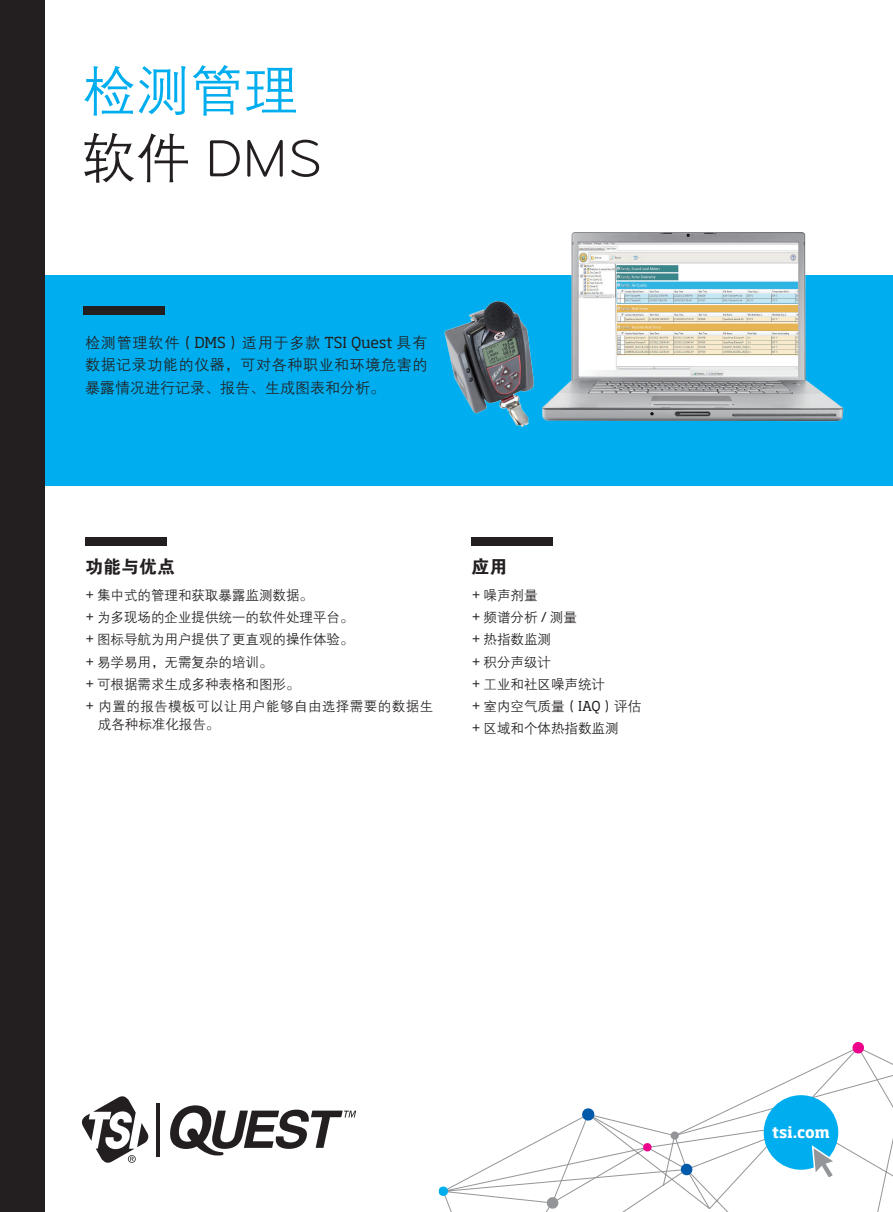
<style>
.page{position:relative;width:893px;height:1212px;background:#fff}
.page>*{position:absolute;margin:0;border:0;box-sizing:border-box;transform-origin:0 0}
.t1{font:54px "Bryant Pro";color:#231f20}
.t2{font:54px "FZZDXJW GB1 0";color:#00aeef}
.t3{font:18px "FZDHTJW GB1 0";color:#231f20}
.t4{font:15px/22.5px "FZZDXJW GB1 0";letter-spacing:.04em;color:#231f20;text-align:justify}
.t5{font:700 15px "Soho Std";color:#fff}
.t6{font:13.5px/22.2px "FZZDXJW GB1 0";color:#231f20}
.s1{font-family:"FZZDXJW GB1 0"}
.s2{font-family:"Soho Std"}
</style>
<div class="page">
<div style="left:44px;top:276px;width:849px;height:210px;background:#00aeef"></div>
<div style="left:0;top:0;width:44px;height:1212px;background:#231f20"></div>
<div style="left:84px;top:306px;width:81px;height:9px;background:#231f20"></div>
<div style="left:85px;top:537px;width:81px;height:8px;background:#231f20"></div>
<div style="left:472px;top:537px;width:81px;height:8px;background:#231f20"></div>
<hr style="left:157px;top:1102px;width:3px;height:54px;background:#231f20">
<svg style="left:81px;top:1096px;width:68px;height:67px"></svg>
<svg style="left:170px;top:1105px;width:186px;height:51px"></svg>
<svg style="left:444px;top:1050px;width:449px;height:162px"></svg>
<svg style="left:670px;top:1131px;width:9px;height:9px"></svg>
<svg style="left:438px;top:1186px;width:11px;height:10px"></svg>
<svg style="left:546px;top:1196px;width:13px;height:13px"></svg>
<svg style="left:581px;top:1107px;width:14px;height:14px"></svg>
<svg style="left:852px;top:1042px;width:13px;height:12px"></svg>
<svg style="left:680px;top:1163px;width:13px;height:13px"></svg>
<svg style="left:643px;top:1142px;width:9px;height:10px"></svg>
<div style="left:764px;top:1095px;width:74px;height:75px;background:#00aeef;border-radius:50%"></div>
<svg style="left:811px;top:1144px;width:27px;height:36px"></svg>
<img style="left:440px;top:232px;width:407px;height:196px">
<h1 class="t2" style="left:82px;top:62px;width:217px">检测管理</h1>
<h1 class="t1" style="left:82px;top:126px;width:242px"><span class="s1">软件</span> DMS</h1>
<p class="t4" style="left:85px;top:332px;width:344px">检测管理软件（<span class="s2">DMS</span>）适用于多款 <span class="s2">TSI Quest</span> 具有数据记录功能的仪器，可对各种职业和环境危害的暴露情况进行记录、报告、生成图表和分析。</p>
<h2 class="t3" style="left:85px;top:556px;width:91px">功能与优点</h2>
<p class="t6" style="left:85px;top:584px;width:350px"><span class="s2">+</span> 集中式的管理和获取暴露监测数据。<br><span class="s2">+</span> 为多现场的企业提供统一的软件处理平台。<br><span class="s2">+</span> 图标导航为用户提供了更直观的操作体验。<br><span class="s2">+</span> 易学易用，无需复杂的培训。<br><span class="s2">+</span> 可根据需求生成多种表格和图形。<br><span class="s2">+</span> 内置的报告模板可以让用户能够自由选择需要的数据生</p>
<p class="t6" style="left:98px;top:714px;width:123px">成各种标准化报告。</p>
<h2 class="t3" style="left:472px;top:556px;width:37px">应用</h2>
<p class="t6" style="left:472px;top:584px;width:171px"><span class="s2">+</span> 噪声剂量<br><span class="s2">+</span> 频谱分析 <span class="s2">/</span> 测量<br><span class="s2">+</span> 热指数监测<br><span class="s2">+</span> 积分声级计<br><span class="s2">+</span> 工业和社区噪声统计<br><span class="s2">+</span> 室内空气质量（<span class="s2">IAQ</span>）评估<span class="s2">+</span> 区域和个体热指数监测</p>
<p class="t5" style="left:772px;top:1122px;width:59px">tsi.com</p>
</div>
